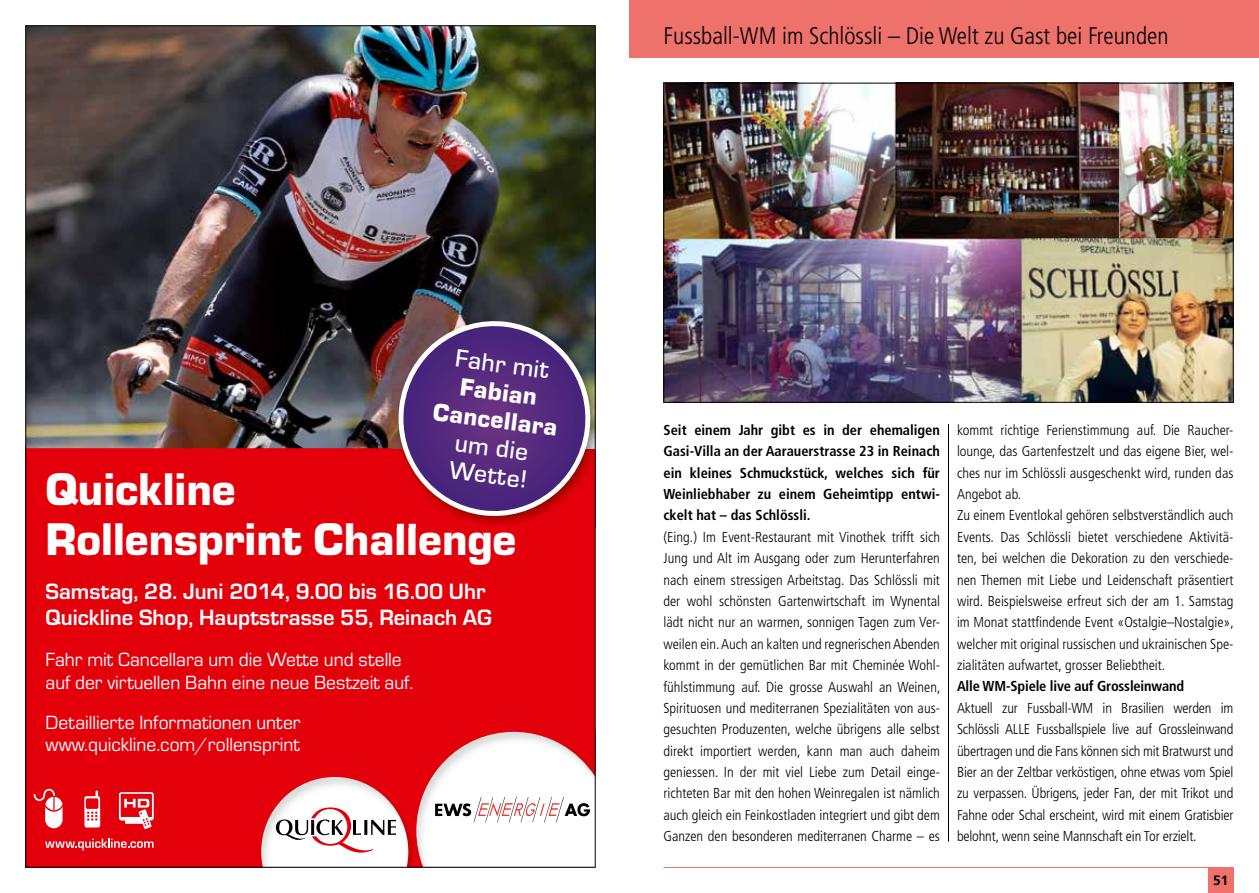
<style>
.page{position:relative;width:1259px;height:893px;background:#fff}
.page>*{position:absolute;margin:0;border:0;box-sizing:border-box;transform-origin:0 0}
.t1{font:900 47.55px/50.6px "Eurostile";color:#fff}
.t2{font:500 25.8px/27.9px "Eurostile";color:#fff}
.t3{font:900 25.8px/27.9px "Eurostile";color:#fff;text-align:center}
.t4{font:300 condensed 24px "Frutiger LT Std";color:#000}
.t5{font:700 22.95px/26.1px "Eurostile";color:#fff}
.t6{font:19.8px/22.6px "Eurostile";color:#fff}
.t7{font:300 condensed 14.4px/21.3px "Frutiger LT Std";color:#000;text-align:justify}
.t8{font:700 condensed 14.4px/21.3px "Frutiger LT Std";color:#000;text-align:justify}
.t9{font:700 13.5px "Frutiger LT Std";color:#000}
</style>
<div class="page">
<hr style="left:663px;top:867px;width:570px;height:1px;background:#ee716b">
<div style="left:1208px;top:867px;width:25px;height:26px;background:#ee716b"></div>
<div style="left:629px;top:0;width:630px;height:57px;background:#ee716b"></div>
<div style="left:26px;top:446px;width:569px;height:421px;background:#e3000b"></div>
<img style="left:28px;top:28px;width:565px;height:420px">
<img style="left:416px;top:732px;width:177px;height:133px">
<img style="left:334px;top:776px;width:79px;height:89px">
<img style="left:261px;top:777px;width:147px;height:88px">
<svg style="left:435px;top:797px;width:155px;height:25px;background:#dacfce"></svg>
<svg style="left:276px;top:807px;width:120px;height:46px;background:#decfd0"></svg>
<svg style="left:84px;top:790px;width:16px;height:37px"></svg>
<svg style="left:34px;top:789px;width:29px;height:39px"></svg>
<svg style="left:45px;top:839px;width:108px;height:11px"></svg>
<svg style="left:119px;top:792px;width:35px;height:37px"></svg>
<img style="left:396px;top:523px;width:109px;height:5px">
<svg style="left:393px;top:315px;width:200px;height:207px;background:#71376d"></svg>
<hr style="left:948px;top:424px;width:1px;height:418px;background:#000">
<img style="left:665px;top:85px;width:566px;height:316px">
<h3 class="t4" style="left:663px;top:22px;width:506px">Fussball-WM im Schlössli – Die Welt zu Gast bei Freunden</h3>
<h2 class="t2" style="left:457px;top:345px;width:95px;rotate:7deg">Fahr mit</h2>
<h2 class="t3" style="left:438px;top:370px;width:127px;rotate:7deg">Fabian<br>Cancellara</h2>
<h2 class="t2" style="left:454px;top:429px;width:79px;rotate:7deg">um die<br>Wette!</h2>
<h1 class="t1" style="left:46px;top:464px;width:472px">Quickline<br>Rollensprint Challenge</h1>
<h3 class="t5" style="left:46px;top:578px;width:447px">Samstag, 28. Juni 2014, 9.00 bis 16.00 Uhr<br>Quickline Shop, Hauptstrasse 55, Reinach AG</h3>
<h3 class="t6" style="left:46px;top:649px;width:369px">Fahr mit Cancellara um die Wette und stelle auf der virtuellen Bahn eine neue Bestzeit auf.</h3>
<h3 class="t6" style="left:46px;top:711px;width:256px">Detaillierte Informationen unter www.quickline.com/rollensprint</h3>
<p class="t8" style="left:663px;top:419px;width:278px">Seit einem Jahr gibt es in der ehemaligen Gasi-Villa an der Aarauerstrasse 23 in Reinach ein kleines Schmuckstück, welches sich für Weinliebhaber zu einem Geheimtipp entwi&shy;ckelt hat – das Schlössli.</p>
<p class="t7" style="left:663px;top:526px;width:278px">(Eing.) Im Event-Restaurant mit Vinothek trifft sich Jung und Alt im Ausgang oder zum Herunterfahren nach einem stressigen Arbeitstag. Das Schlössli mit der wohl schönsten Gartenwirtschaft im Wynental lädt nicht nur an warmen, sonnigen Tagen zum Ver&shy;weilen ein. Auch an kalten und regnerischen Abenden kommt in der gemütlichen Bar mit Cheminée Wohl&shy;fühlstimmung auf. Die grosse Auswahl an Weinen, Spirituosen und mediterranen Spezialitäten von aus&shy;gesuchten Produzenten, welche übrigens alle selbst direkt importiert werden, kann man auch daheim geniessen. In der mit viel Liebe zum Detail einge&shy;richteten Bar mit den hohen Weinregalen ist nämlich auch gleich ein Feinkostladen integriert und gibt dem Ganzen den besonderen mediterranen Charme – es</p>
<p class="t7" style="left:957px;top:420px;width:278px;text-align:left">kommt richtige Ferienstimmung auf. Die Raucher&shy;lounge, das Gartenfestzelt und das eigene Bier, wel&shy;ches nur im Schlössli ausgeschenkt wird, runden das Angebot ab.<br>Zu einem Eventlokal gehören selbstverständlich auch Events. Das Schlössli bietet verschiedene Aktivitä&shy;ten, bei welchen die Dekoration zu den verschiede&shy;nen Themen mit Liebe und Leidenschaft präsentiert wird. Beispielsweise erfreut sich der am 1. Samstag im Monat stattfindende Event «Ostalgie–Nostalgie», welcher mit original russischen und ukrainischen Spe&shy;zialitäten aufwartet, grosser Beliebtheit.</p>
<p class="t8" style="left:957px;top:676px;width:229px">Alle WM-Spiele live auf Grossleinwand</p>
<p class="t7" style="left:957px;top:697px;width:278px">Aktuell zur Fussball-WM in Brasilien werden im Schlössli ALLE Fussballspiele live auf Grossleinwand übertragen und die Fans können sich mit Bratwurst und Bier an der Zeltbar verköstigen, ohne etwas vom Spiel zu verpassen. Übrigens, jeder Fan, der mit Trikot und Fahne oder Schal erscheint, wird mit einem Gratisbier belohnt, wenn seine Mannschaft ein Tor erzielt.</p>
<p class="t9" style="left:1213px;top:873px;width:17px">51</p>
</div>
